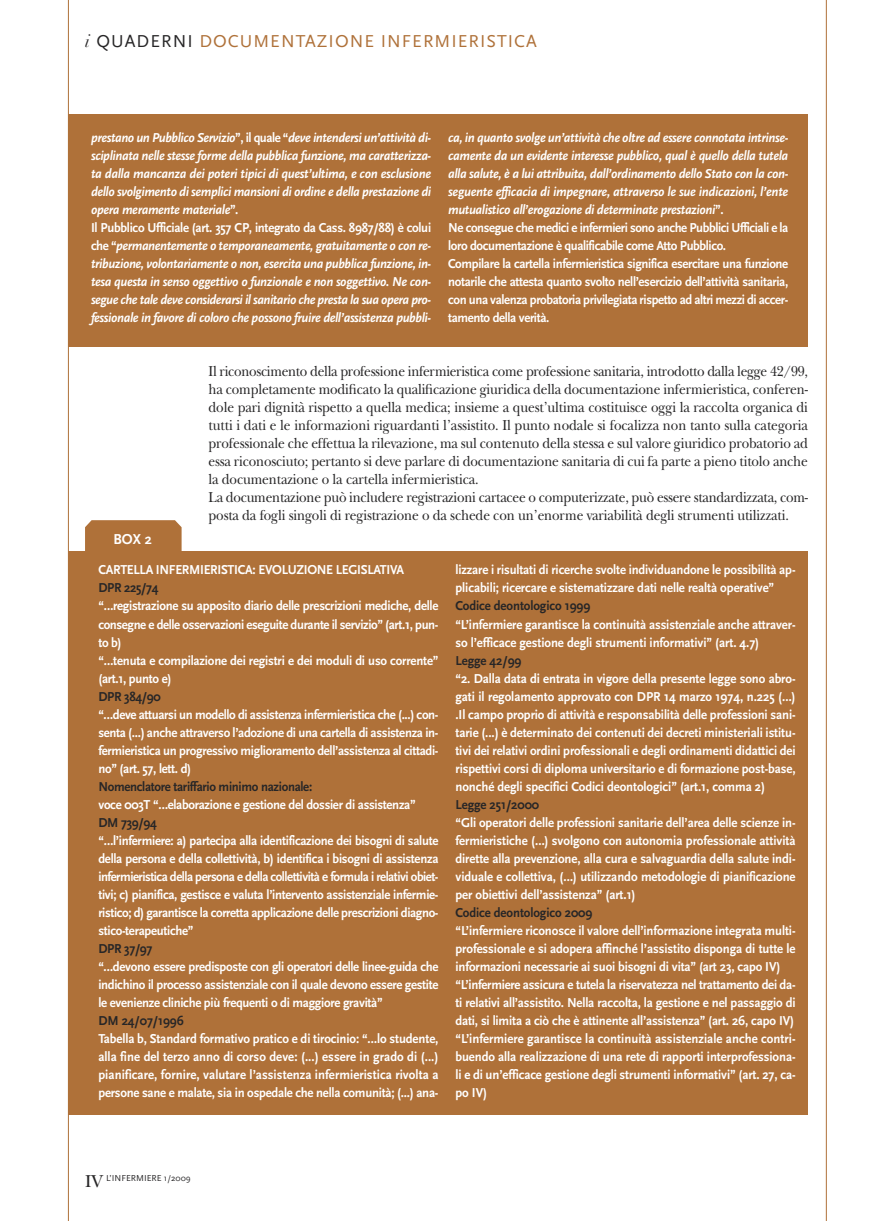
<style>
.page{position:relative;width:893px;height:1221px;background:#fff}
.page>*{position:absolute;margin:0;border:0;box-sizing:border-box;transform-origin:0 0}
.t1{font:18px "Scala Sans";letter-spacing:.055em;color:#af7139}
.t2{font:15px/18px "New Baskerville";letter-spacing:-.01em;color:#272627;scale:.9 1}
.t3{font:700 15px "Scala Sans";color:#fff;scale:.95 1}
.t4{font:700 13.5px/18px "Scala Sans";letter-spacing:-.015em;color:#fff;text-align:justify;scale:.95 1}
.t5{font:italic 700 13.5px/18px "Scala Sans";letter-spacing:-.025em;color:#fff;scale:.95 1}
.t6{font:700 13.5px "Scala Sans";letter-spacing:-.005em;color:#272627;scale:.95 1}
.t7{font:700 13.5px "Scala Sans";letter-spacing:-.025em;color:#272627;scale:.95 1}
.t8{font:9px "Scala Sans";color:#272627}
.s1{font-family:"Didot";font-style:italic;color:#272627}
.s2{color:#272627}
.s3{font-style:normal}
.s4{font-style:italic}
.s5{font-family:"New Baskerville";font-size:18px}
</style>
<div class="page">
<hr style="left:826px;top:0;width:1px;height:1220px;background:#af7139">
<hr style="left:68px;top:0;width:1px;height:1220px;background:#af7139">
<div style="left:68px;top:114px;width:740px;height:233px;background:#af7139"></div>
<div style="left:85px;top:520px;width:97px;height:31px;background:#af7139"></div>
<div style="left:68px;top:551px;width:740px;height:563px;background:#af7139"></div>
<h1 class="t1" style="left:85px;top:30px;width:453px"><span class="s1">i</span> <span class="s2">QUADERNI</span> DOCUMENTAZIONE INFERMIERISTICA</h1>
<p class="t5" style="left:91px;top:128px;width:359px">prestano un Pubblico Servizio<span class="s3">”, il quale “</span>deve intendersi un’attività di&shy;sciplinata nelle stesse forme della pubblica funzione, ma caratterizza&shy;ta dalla mancanza dei poteri tipici di quest’ultima, e con esclusione dello svolgimento di semplici mansioni di ordine e della prestazione di opera meramente materiale<span class="s3">”.<br>Il Pubblico Ufficiale (art. 357 CP, integrato da Cass. 8987/88) è colui che “</span>permanentemente o temporaneamente, gratuitamente o con re&shy;tribuzione, volontariamente o non, esercita una pubblica funzione, in&shy;tesa questa in senso oggettivo o funzionale e non soggettivo. Ne con&shy;segue che tale deve considerarsi il sanitario che presta la sua opera pro&shy;fessionale in favore di coloro che possono fruire dell’assistenza pubbli-</p>
<p class="t4" style="left:448px;top:128px;width:359px;text-align:left"><span class="s4">ca, in quanto svolge un’attività che oltre ad essere connotata intrinse&shy;camente da un evidente interesse pubblico, qual è quello della tutela alla salute, è a lui attribuita, dall’ordinamento dello Stato con la con&shy;seguente efficacia di impegnare, attraverso le sue indicazioni, l’ente mutualistico all’erogazione di determinate prestazioni</span>”.<br>Ne consegue che medici e infermieri sono anche Pubblici Ufficiali e la loro documentazione è qualificabile come Atto Pubblico.<br>Compilare la cartella infermieristica significa esercitare una funzione notarile che attesta quanto svolto nell’esercizio dell’attività sanitaria, con una valenza probatoria privilegiata rispetto ad altri mezzi di accer&shy;tamento della verità.</p>
<p class="t2" style="left:209px;top:362px;width:668px">Il riconoscimento della professione infermieristica come professione sanitaria, introdotto dalla legge 42/99, ha completamente modificato la qualificazione giuridica della documentazione infermieristica, conferen&shy;dole pari dignità rispetto a quella medica; insieme a quest’ultima costituisce oggi la raccolta organica di tutti i dati e le informazioni riguardanti l’assistito. Il punto nodale si focalizza non tanto sulla categoria professionale che effettua la rilevazione, ma sul contenuto della stessa e sul valore giuridico probatorio ad essa riconosciuto; pertanto si deve parlare di documentazione sanitaria di cui fa parte a pieno titolo anche la documentazione o la cartella infermieristica.<br>La documentazione può includere registrazioni cartacee o computerizzate, può essere standardizzata, com&shy;posta da fogli singoli di registrazione o da schede con un’enorme variabilità degli strumenti utilizzati.</p>
<p class="t3" style="left:114px;top:529px;width:42px">BOX 2</p>
<p class="t4" style="left:98px;top:560px;width:323px">CARTELLA INFERMIERISTICA: EVOLUZIONE LEGISLATIVA</p>
<p class="t6" style="left:98px;top:580px;width:65px">DPR 225/74</p>
<p class="t4" style="left:98px;top:596px;width:360px;text-align:left">“…registrazione su apposito diario delle prescrizioni mediche, delle consegne e delle osservazioni eseguite durante il servizio” (art.1, pun&shy;to b)<br>“…tenuta e compilazione dei registri e dei moduli di uso corrente” (art.1, punto e)</p>
<p class="t6" style="left:98px;top:688px;width:67px">DPR 384/90</p>
<p class="t4" style="left:98px;top:704px;width:359px">“…deve attuarsi un modello di assistenza infermieristica che (...) con&shy;senta (...) anche attraverso l’adozione di una cartella di assistenza in&shy;fermieristica un progressivo miglioramento dell’assistenza al cittadi&shy;no” (art. 57, lett. d)</p>
<p class="t7" style="left:98px;top:778px;width:227px">Nomenclatore tariffario minimo nazionale:</p>
<p class="t4" style="left:98px;top:794px;width:335px">voce 003T “…elaborazione e gestione del dossier di assistenza”</p>
<p class="t6" style="left:98px;top:814px;width:63px">DM 739/94</p>
<p class="t4" style="left:98px;top:830px;width:360px">“…l’infermiere: a) partecipa alla identificazione dei bisogni di salute della persona e della collettività, b) identifica i bisogni di assistenza infermieristica della persona e della collettività e formula i relativi obiet&shy;tivi; c) pianifica, gestisce e valuta l’intervento assistenziale infermie&shy;ristico; d) garantisce la corretta applicazione delle prescrizioni diagno&shy;stico-terapeutiche”</p>
<p class="t6" style="left:98px;top:940px;width:59px">DPR 37/97</p>
<p class="t4" style="left:98px;top:956px;width:359px">“…devono essere predisposte con gli operatori delle linee-guida che indichino il processo assistenziale con il quale devono essere gestite le evenienze cliniche più frequenti o di maggiore gravità”</p>
<p class="t6" style="left:98px;top:1012px;width:91px">DM 24/07/1996</p>
<p class="t4" style="left:98px;top:1028px;width:359px">Tabella b, Standard formativo pratico e di tirocinio: “…lo studente, alla fine del terzo anno di corso deve: (...) essere in grado di (...) pianificare, fornire, valutare l’assistenza infermieristica rivolta a persone sane e malate, sia in ospedale che nella comunità; (...) ana-</p>
<p class="t4" style="left:455px;top:560px;width:359px">lizzare i risultati di ricerche svolte individuandone le possibilità ap&shy;plicabili; ricercare e sistematizzare dati nelle realtà operative”</p>
<p class="t6" style="left:455px;top:598px;width:144px">Codice deontologico 1999</p>
<p class="t4" style="left:455px;top:614px;width:359px">“L’infermiere garantisce la continuità assistenziale anche attraver&shy;so l’efficace gestione degli strumenti informativi” (art. 4.7)</p>
<p class="t6" style="left:455px;top:652px;width:71px">Legge 42/99</p>
<p class="t4" style="left:455px;top:668px;width:359px">“2. Dalla data di entrata in vigore della presente legge sono abro&shy;gati il regolamento approvato con DPR 14 marzo 1974, n.225 (…) .Il campo proprio di attività e responsabilità delle professioni sani&shy;tarie (...) è determinato dei contenuti dei decreti ministeriali istitu&shy;tivi dei relativi ordini professionali e degli ordinamenti didattici dei rispettivi corsi di diploma universitario e di formazione post-base, nonché degli specifici Codici deontologici” (art.1, comma 2)</p>
<p class="t6" style="left:455px;top:796px;width:90px">Legge 251/2000</p>
<p class="t4" style="left:455px;top:812px;width:359px">“Gli operatori delle professioni sanitarie dell’area delle scienze in&shy;fermieristiche (…) svolgono con autonomia professionale attività dirette alla prevenzione, alla cura e salvaguardia della salute indi&shy;viduale e collettiva, (…) utilizzando metodologie di pianificazione per obiettivi dell’assistenza” (art.1)</p>
<p class="t6" style="left:455px;top:904px;width:146px">Codice deontologico 2009</p>
<p class="t4" style="left:455px;top:920px;width:359px;text-align:left">“L’infermiere riconosce il valore dell’informazione integrata multi&shy;professionale e si adopera affinché l’assistito disponga di tutte le informazioni necessarie ai suoi bisogni di vita” (art 23, capo IV) “L’infermiere assicura e tutela la riservatezza nel trattamento dei da&shy;ti relativi all’assistito. Nella raccolta, la gestione e nel passaggio di dati, si limita a ciò che è attinente all’assistenza” (art. 26, capo IV) “L’infermiere garantisce la continuità assistenziale anche contri&shy;buendo alla realizzazione di una rete di rapporti interprofessiona&shy;li e di un’efficace gestione degli strumenti informativi” (art. 27, ca&shy;po IV)</p>
<p class="t8" style="left:85px;top:1172px;width:107px"><span class="s5">IV</span> L’INFERMIERE 1/2009</p>
</div>
